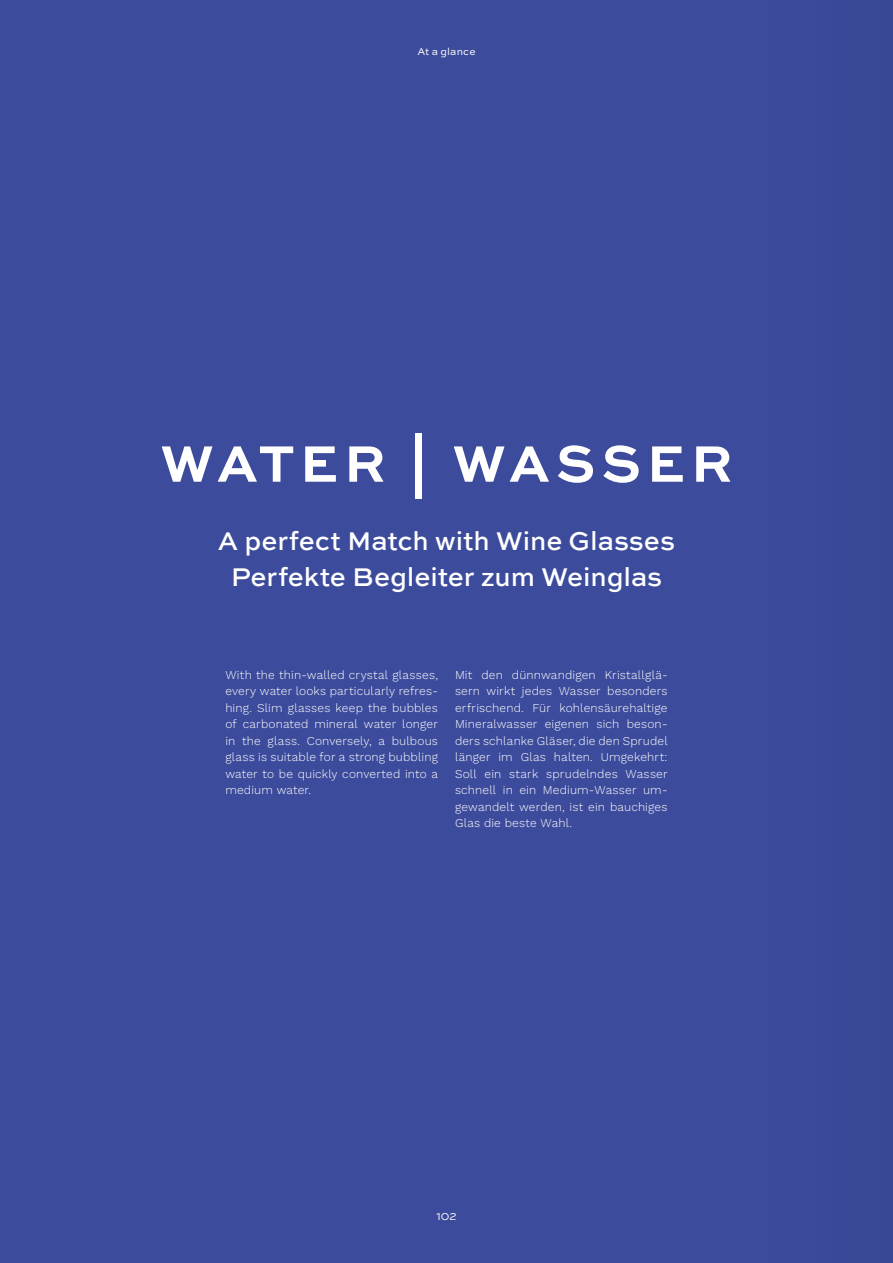
<style>
.page{position:relative;width:893px;height:1263px;background:#3c4b9b}
.page>*{position:absolute;margin:0;border:0;box-sizing:border-box;transform-origin:0 0}
.t1{font:700 54px "Sweet Sans Pro";letter-spacing:.105em;color:#fff}
.t2{font:500 27px/36px "Sweet Sans Pro";letter-spacing:-.005em;color:#fff;text-align:center}
.t3{font:300 12px/16.5px "Work Sans";letter-spacing:.015em;color:#fff;text-align:justify}
.t4{font:10.5px "Sweet Sans Pro";letter-spacing:.015em;color:#fff}
</style>
<div class="page">
<p class="t4" style="left:417px;top:43px;width:60px">At a glance</p>
<h1 class="t1" style="left:160px;top:422px;width:574px">WATER | WASSER</h1>
<h2 class="t2" style="left:218px;top:521px;width:459px">A perfect Match with Wine Glasses<br>Perfekte Begleiter zum Weinglas</h2>
<p class="t3" style="left:225px;top:666px;width:214px">With the thin-walled crystal glasses, every water looks particularly refres&shy;hing. Slim glasses keep the bubbles of carbonated mineral water longer in the glass. Conversely, a bulbous glass is suitable for a strong bubbling water to be quickly converted into a medium water.</p>
<p class="t3" style="left:455px;top:666px;width:214px">Mit den dünnwandigen Kristallglä&shy;sern wirkt jedes Wasser besonders erfrischend. Für kohlensäurehaltige Mineralwasser eigenen sich beson&shy;ders schlanke Gläser, die den Sprudel länger im Glas halten. Umgekehrt:<br>Soll ein stark sprudelndes Wasser schnell in ein Medium-Wasser um&shy;gewandelt werden, ist ein bauchiges Glas die beste Wahl.</p>
<p class="t4" style="left:436px;top:1208px;width:22px">102</p>
</div>
